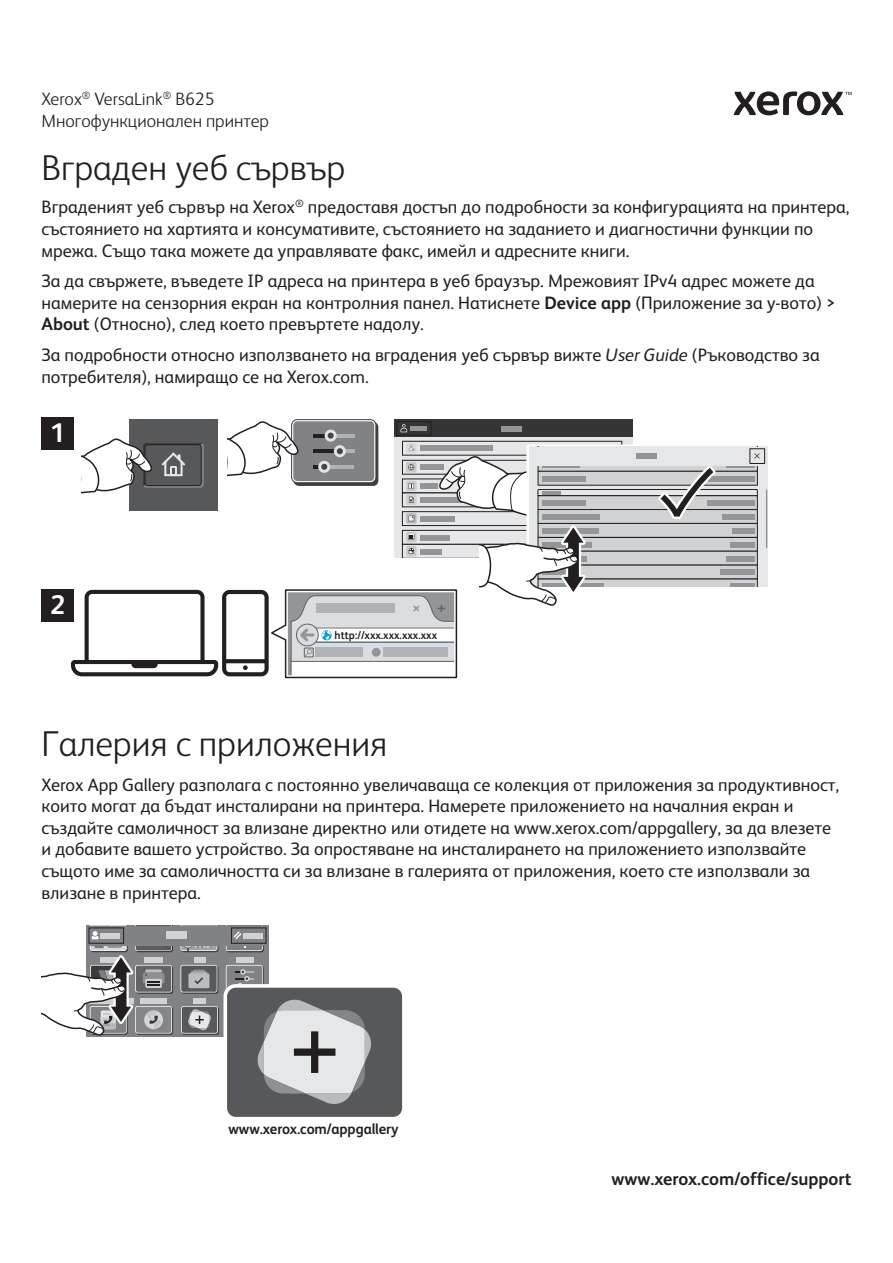
<style>
.page{position:relative;width:893px;height:1263px;background:#fff}
.page>*{position:absolute;margin:0;border:0;box-sizing:border-box;transform-origin:0 0}
.t1{font:300 36px "Xerox Sans";color:#231f20}
.t2{font:700 27px "Xerox Sans";color:#fff}
.t3{font:18px/21.6px "Xerox Sans";color:#231f20}
.t4{font:300 18px/21.6px "Xerox Sans";color:#231f20}
.t5{font:700 18px "Xerox Sans";color:#231f20}
.t6{font:700 15px "Xerox Sans";letter-spacing:-.005em;color:#231f20}
.t7{font:700 11.25px "Xerox Sans";color:#231f20;scale:.96 1}
.s1{font-weight:700}
.s2{font-style:italic}
</style>
<div class="page">
<svg style="left:734px;top:91px;width:117px;height:24px"></svg>
<div style="left:86px;top:926px;width:182px;height:111px;background:#808285"></div>
<div style="left:194px;top:957px;width:12px;height:6px;background:#d1d2d4"></div>
<svg style="left:180px;top:946px;width:38px;height:6px"></svg>
<div style="left:227px;top:966px;width:37px;height:28px;background:#4d4d4f;border-radius:2px"></div>
<svg style="left:226px;top:965px;width:37px;height:27px"></svg>
<div style="left:227px;top:966px;width:35px;height:26px;background:#808285;border-radius:2px"></div>
<svg style="left:235px;top:969px;width:18px;height:15px"></svg>
<svg style="left:182px;top:1007px;width:37px;height:28px"></svg>
<div style="left:181px;top:1006px;width:37px;height:27px;background:#7b7c7d;border-radius:2px"></div>
<div style="left:182px;top:1007px;width:35px;height:26px;background:#57585a;border-radius:2px"></div>
<svg style="left:188px;top:1009px;width:23px;height:22px"></svg>
<div style="left:193px;top:998px;width:12px;height:5px;background:#d1d2d4"></div>
<svg style="left:181px;top:966px;width:37px;height:28px"></svg>
<div style="left:180px;top:965px;width:37px;height:27px;background:#b8b8b9;border-radius:2px"></div>
<div style="left:181px;top:966px;width:36px;height:26px;background:#57585a;border-radius:2px"></div>
<div style="left:193px;top:969px;width:12px;height:15px;background:#8a8c8f;border-radius:2px"></div>
<div style="left:191px;top:971px;width:16px;height:15px;background:#a8a9ad;border-radius:2px"></div>
<div style="left:188px;top:973px;width:21px;height:15px;background:#bcbdc0;border-radius:2px"></div>
<svg style="left:195px;top:977px;width:8px;height:7px"></svg>
<div style="left:236px;top:957px;width:18px;height:6px;background:#d1d2d4"></div>
<div style="left:166px;top:931px;width:21px;height:7px;background:#d1d2d4"></div>
<div style="left:231px;top:928px;width:35px;height:15px;border:1px solid #231f20"></div>
<svg style="left:226px;top:927px;width:38px;height:25px"></svg>
<svg style="left:41px;top:927px;width:132px;height:109px"></svg>
<div style="left:223px;top:984px;width:183px;height:136px;background:#fff;border-radius:12px"></div>
<div style="left:227px;top:988px;width:175px;height:129px;background:#57585a;border-radius:9px"></div>
<svg style="left:227px;top:997px;width:144px;height:110px"></svg>
<svg style="left:71px;top:420px;width:696px;height:259px"></svg>
<div style="left:41px;top:589px;width:33px;height:33px;background:#231f20"></div>
<div style="left:41px;top:417px;width:33px;height:32px;background:#231f20"></div>
<p class="t4" style="left:41px;top:87px;width:229px">Xerox<sup>®</sup> VersaLink<sup>®</sup> B625<br>Многофункционален принтер</p>
<h1 class="t1" style="left:41px;top:144px;width:305px">Вграден уеб сървър</h1>
<p class="t3" style="left:41px;top:198px;width:810px">Вграденият уеб сървър на Xerox<sup>®</sup> предоставя достъп до подробности за конфигурацията на принтера, състоянието на хартията и консумативите, състоянието на заданието и диагностични функции по мрежа. Също така можете да управлявате факс, имейл и адресните книги.</p>
<p class="t3" style="left:41px;top:272px;width:795px">За да свържете, въведете IP адреса на принтера в уеб браузър. Мрежовият IPv4 адрес можете да намерите на сензорния екран на контролния панел. Натиснете <span class="s1">Device app</span> (Приложение за у-вото) &gt;<br><span class="s1">About</span> (Относно), след което превъртете надолу.</p>
<p class="t3" style="left:41px;top:346px;width:780px">За подробности относно използването на вградения уеб сървър вижте <span class="s2">User Guide</span> (Ръководство за потребителя), намиращо се на Xerox.com.</p>
<h2 class="t2" style="left:50px;top:420px;width:17px">1</h2>
<h2 class="t2" style="left:50px;top:592px;width:17px">2</h2>
<p class="t7" style="left:335px;top:629px;width:108px">http://xxx.xxx.xxx.xxx</p>
<h1 class="t1" style="left:41px;top:720px;width:347px">Галерия с приложения</h1>
<p class="t3" style="left:41px;top:776px;width:799px">Xerox App Gallery разполага с постоянно увеличаваща се колекция от приложения за продуктивност, които могат да бъдат инсталирани на принтера. Намерете приложението на началния екран и създайте самоличност за влизане директно или отидете на www.xerox.com/appgallery, за да влезете и добавите вашето устройство. За опростяване на инсталирането на приложението използвайте същото име за самоличността си за влизане в галерията от приложения, което сте използвали за влизане в принтера.</p>
<p class="t6" style="left:229px;top:1122px;width:172px">www.xerox.com/appgallery</p>
<p class="t5" style="left:612px;top:1171px;width:241px">www.xerox.com/office/support</p>
</div>
